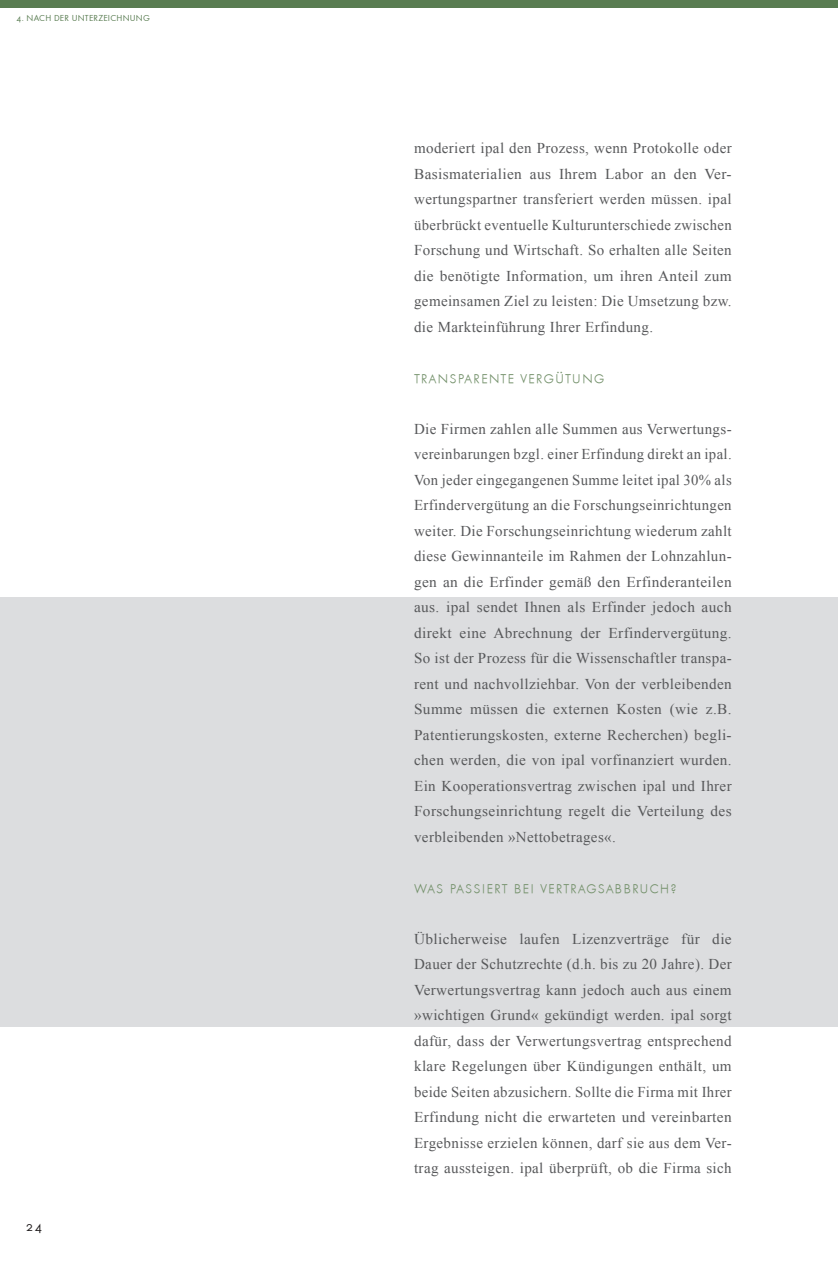
<style>
.page{position:relative;width:838px;height:1263px;background:#fff}
.page>*{position:absolute;margin:0;border:0;box-sizing:border-box;transform-origin:0 0}
.t1{font:300 19.5px "Function LH Sm Caps";letter-spacing:.02em;color:#74916b}
.t2{font:15px/25.5px "Times New Roman";letter-spacing:.025em;color:#57585a;text-align:justify}
.t3{font:13.5px "Function Sm Caps";color:#231f20}
.t4{font:9px "Function Sm Caps";letter-spacing:.025em;color:#597c51}
</style>
<div class="page">
<div style="left:0;top:0;width:838px;height:7px;background:#597c51"></div>
<div style="left:0;top:597px;width:412px;height:430px;background:#dcdddf"></div>
<div style="left:412px;top:597px;width:426px;height:430px;background:#dcdddf"></div>
<p class="t4" style="left:17px;top:13px;width:135px">4. NACH DER UNTERZEICHNUNG</p>
<p class="t3" style="left:26px;top:1219px;width:18px">24</p>
<p class="t2" style="left:414px;top:135px;width:319px">moderiert ipal den Prozess, wenn Protokolle oder Basismaterialien aus Ihrem Labor an den Ver&shy;wertungspartner transferiert werden müssen. ipal überbrückt eventuelle Kulturunterschiede zwischen Forschung und Wirtschaft. So erhalten alle Seiten die benötigte Information, um ihren Anteil zum gemeinsamen Ziel zu leisten: Die Umsetzung bzw. die Markteinführung Ihrer Erfindung.</p>
<h1 class="t1" style="left:414px;top:366px;width:192px">transparente vergütung</h1>
<p class="t2" style="left:414px;top:416px;width:319px">Die Firmen zahlen alle Summen aus Verwertungs&shy;vereinbarungen bzgl. einer Erfindung direkt an ipal.<br>Von jeder eingegangenen Summe leitet ipal 30% als Erfindervergütung an die Forschungseinrichtungen weiter. Die Forschungseinrichtung wiederum zahlt diese Gewinnanteile im Rahmen der Lohnzahlun&shy;gen an die Erfinder gemäß den Erfinderanteilen aus. ipal sendet Ihnen als Erfinder jedoch auch direkt eine Abrechnung der Erfindervergütung.<br>So ist der Prozess für die Wissenschaftler transpa&shy;rent und nachvollziehbar. Von der verbleibenden Summe müssen die externen Kosten (wie z.B.<br>Patentierungskosten, externe Recherchen) begli&shy;chen werden, die von ipal vorfinanziert wurden.<br>Ein Kooperationsvertrag zwischen ipal und Ihrer Forschungseinrichtung regelt die Verteilung des verbleibenden »Nettobetrages«.</p>
<h1 class="t1" style="left:414px;top:876px;width:264px">was passiert bei vertragsabbruch?</h1>
<p class="t2" style="left:414px;top:926px;width:319px">Üblicherweise laufen Lizenzverträge für die Dauer der Schutzrechte (d.h. bis zu 20 Jahre). Der Verwertungsvertrag kann jedoch auch aus einem »wichtigen Grund« gekündigt werden. ipal sorgt dafür, dass der Verwertungsvertrag entsprechend klare Regelungen über Kündigungen enthält, um beide Seiten abzusichern. Sollte die Firma mit Ihrer Erfindung nicht die erwarteten und vereinbarten Ergebnisse erzielen können, darf sie aus dem Ver&shy;trag aussteigen. ipal überprüft, ob die Firma sich</p>
</div>
